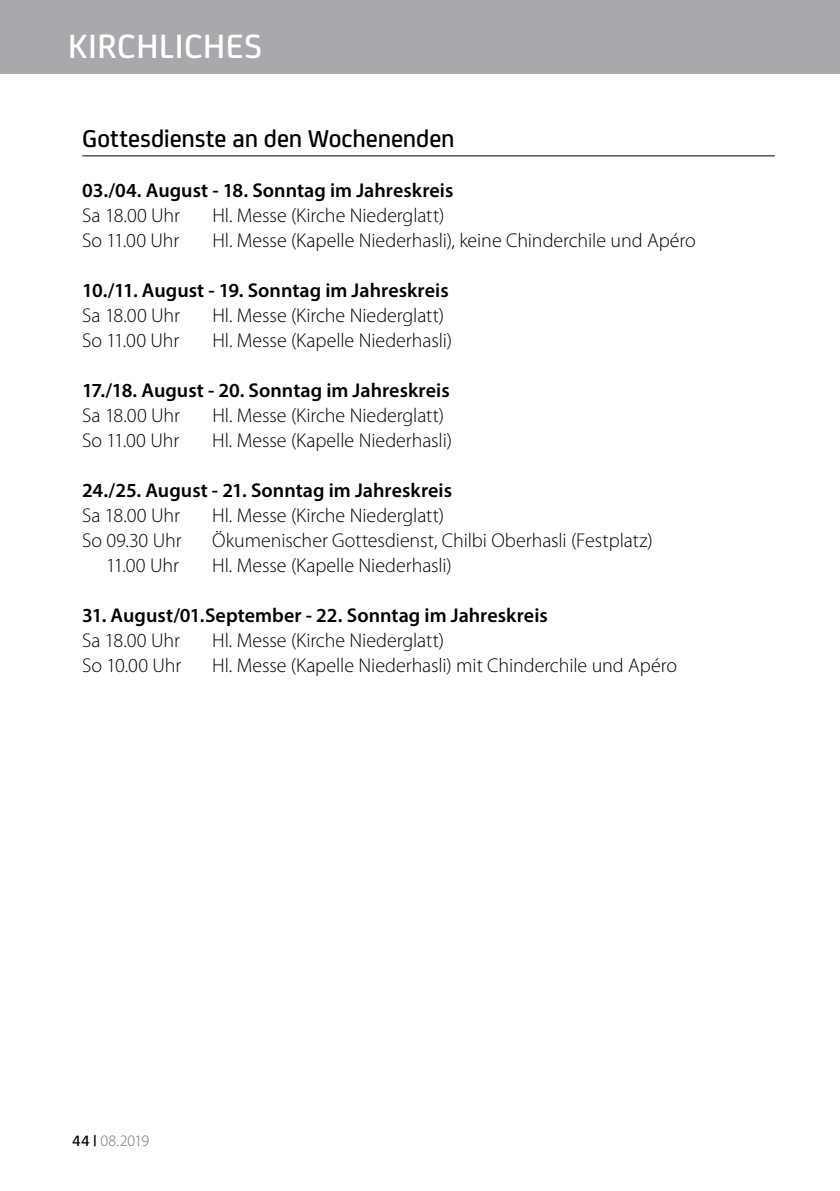
<style>
.page{position:relative;width:840px;height:1191px;background:#fff}
.page>*{position:absolute;margin:0;border:0;box-sizing:border-box;transform-origin:0 0}
.t1{font:500 36px "FS Joey";color:#fff}
.t2{font:500 26px "FS Joey";letter-spacing:-.005em;color:#000}
.t3{font:300 20px/25px "Myriad Pro";letter-spacing:-.005em;color:#000}
.t4{font:600 20px "Myriad Pro";color:#000}
.t5{font:300 16px "Myriad Pro";letter-spacing:-.025em;color:#6d6e71}
.s1{font-family:"FS Joey";font-weight:500;color:#000}
</style>
<div class="page">
<div style="left:0;top:0;width:839px;height:74px;background:#a7a9ac"></div>
<hr style="left:82px;top:155px;width:692px;height:1px;background:#000">
<h1 class="t1" style="left:68px;top:20px;width:38px">Kirchliches</h1>
<h2 class="t2" style="left:82px;top:119px;width:373px">Gottesdienste an den Wochenenden</h2>
<p class="t4" style="left:82px;top:178px;width:372px">03./04. August - 18. Sonntag im Jahreskreis</p>
<p class="t3" style="left:82px;top:203px;width:614px">Sa 18.00 U hr H l. Messe (Kirche Niederglatt)<br>So 11.00 U hr H l. Messe (Kapelle Niederhasli), keine Chinderchile und Apéro</p>
<p class="t4" style="left:82px;top:278px;width:368px">10./11. August - 19. Sonntag im Jahreskreis</p>
<p class="t3" style="left:82px;top:303px;width:371px">Sa 18.00 U hr H l. Messe (Kirche Niederglatt)<br>So 11.00 U hr H l. Messe (Kapelle Niederhasli)</p>
<p class="t4" style="left:82px;top:378px;width:369px">17./18. August - 20. Sonntag im Jahreskreis</p>
<p class="t3" style="left:82px;top:403px;width:371px">Sa 18.00 U hr H l. Messe (Kirche Niederglatt)<br>So 11.00 U hr H l. Messe (Kapelle Niederhasli)</p>
<p class="t4" style="left:82px;top:478px;width:371px">24./25. August - 21. Sonntag im Jahreskreis</p>
<p class="t3" style="left:82px;top:503px;width:363px">Sa 18.00 U hr H l. Messe (Kirche Niederglatt)<br>So 09.30 Uhr</p>
<p class="t3" style="left:106px;top:528px;width:548px;text-indent:106px">Ökumenischer Gottesdienst, Chilbi Oberhasli (Festplatz)<br>11.00 U hr H l. Messe (Kapelle Niederhasli)</p>
<p class="t4" style="left:82px;top:603px;width:467px">31. August/01.September - 22. Sonntag im Jahreskreis</p>
<p class="t3" style="left:82px;top:628px;width:596px">Sa 18.00 U hr H l. Messe (Kirche Niederglatt)<br>So 10.00 U hr H l. Messe (Kapelle Niederhasli) mit Chinderchile und Apéro</p>
<p class="t5" style="left:72px;top:1131px;width:79px"><span class="s1">44 |</span> 08.2019</p>
</div>
